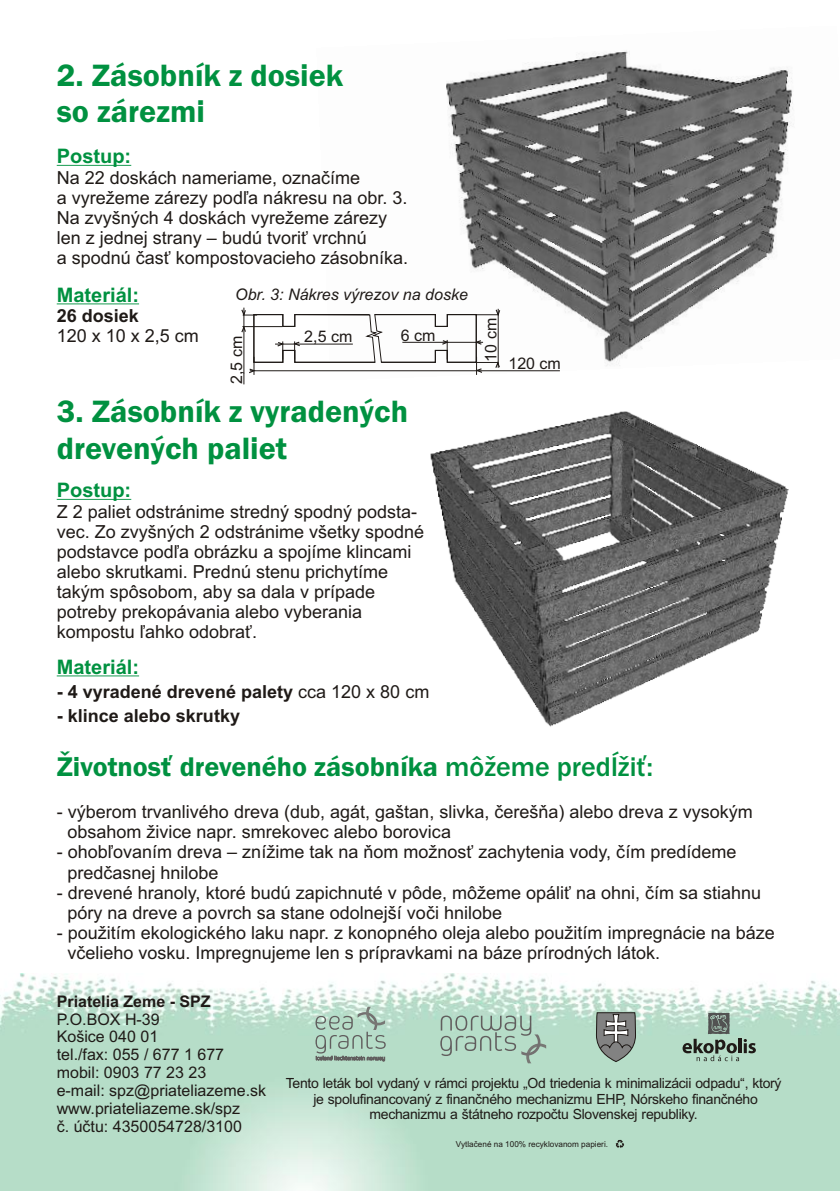
<style>
.page{position:relative;width:840px;height:1191px;background:#fff}
.page>*{position:absolute;margin:0;border:0;box-sizing:border-box;transform-origin:0 0}
.t1{font:600 32px/36.2px "Franklin Gothic";color:#009140}
.t2{font:600 28px "Franklin Gothic";color:#009140}
.t3{font:700 20px "Arial";color:#009140}
.t4{font:18px/20.2px "Arial";color:#1f1a17}
.t5{font:700 18px "Arial";color:#1f1a17}
.t6{font:16px/17.8px "Arial";color:#1f1a17}
.t7{font:italic 16px "Arial";color:#1f1a17}
.t8{font:700 16px "Arial";color:#1f1a17}
.t9{font:14px/15.6px "Arial";letter-spacing:-.02em;color:#1f1a17;text-align:center}
.t10{font:8.2px "Arial";color:#1f1a17}
.s1{font-weight:400}
.s2{font-weight:500}
</style>
<div class="page">
<img style="left:430px;top:411px;width:359px;height:316px">
<hr style="left:57px;top:499px;width:74px;height:1px;background:#009140">
<hr style="left:57px;top:675px;width:82px;height:1px;background:#009140">
<img style="left:0;top:973px;width:839px;height:218px">
<svg style="left:615px;top:1139px;width:8px;height:9px"></svg>
<svg style="left:315px;top:1006px;width:70px;height:55px;background:#a7c3b4"></svg>
<svg style="left:440px;top:1015px;width:106px;height:48px;background:#a8c8b7"></svg>
<svg style="left:595px;top:1012px;width:40px;height:50px;background:#868c87"></svg>
<svg style="left:682px;top:1012px;width:73px;height:49px;background:#96b1a2"></svg>
<img style="left:446px;top:50px;width:348px;height:322px">
<hr style="left:57px;top:165px;width:74px;height:1px;background:#009140">
<hr style="left:57px;top:303px;width:82px;height:1px;background:#009140">
<hr style="left:250px;top:370px;width:309px;height:1px;background:#1f1a17">
<hr style="left:243px;top:308px;width:1px;height:76px;background:#1f1a17">
<svg style="left:241px;top:308px;width:260px;height:67px"></svg>
<h1 class="t1" style="left:57px;top:60px;width:288px">2. Zásobník z dosiek so zárezmi</h1>
<p class="t3" style="left:57px;top:148px;width:76px">Postup:</p>
<p class="t4" style="left:57px;top:169px;width:352px">Na 22 doskách nameriame, označíme<br>a vyrežeme zárezy podľa nákresu na obr. 3.<br>Na zvyšných 4 doskách vyrežeme zárezy len z jednej strany – budú tvoriť vrchnú<br>a spodnú časť kompostovacieho zásobníka.</p>
<p class="t3" style="left:57px;top:287px;width:84px">Materiál:</p>
<p class="t5" style="left:57px;top:309px;width:84px">26 dosiek</p>
<p class="t4" style="left:57px;top:327px;width:144px">120 x 10 x 2,5 cm</p>
<p class="t7" style="left:235px;top:288px;width:234px">Obr. 3: Nákres výrezov na doske</p>
<p class="t6" style="left:229px;top:384px;width:50px;rotate:-90deg">2,5 cm</p>
<p class="t6" style="left:400px;top:328px;width:36px">6 cm</p>
<p class="t6" style="left:304px;top:329px;width:50px">2,5 cm</p>
<h1 class="t1" style="left:57px;top:396px;width:352px">3. Zásobník z vyradených drevených paliet</h1>
<p class="t3" style="left:57px;top:482px;width:76px">Postup:</p>
<p class="t4" style="left:57px;top:503px;width:369px">Z 2 paliet odstránime stredný spodný podsta&shy;vec. Zo zvyšných 2 odstránime všetky spodné podstavce podľa obrázku a spojíme klincami alebo skrutkami. Prednú stenu prichytíme takým spôsobom, aby sa dala v prípade potreby prekopávania alebo vyberania kompostu ľahko odobrať.</p>
<p class="t3" style="left:57px;top:659px;width:84px">Materiál:</p>
<p class="t5" style="left:57px;top:685px;width:374px">- 4 vyradené drevené palety <span class="s1">cca 120 x 80 cm</span></p>
<p class="t5" style="left:57px;top:709px;width:185px">- klince alebo skrutky</p>
<p class="t6" style="left:483px;top:361px;width:45px;rotate:-90deg">10 cm</p>
<p class="t6" style="left:508px;top:356px;width:54px">120 cm</p>
<h2 class="t2" style="left:57px;top:756px;width:597px">Životnosť dreveného zásobníka <span class="s2">môžeme predĺžiť:</span></h2>
<p class="t4" style="left:67px;top:803px;width:686px;text-indent:-11px">- výberom trvanlivého dreva (dub, agát, gaštan, slivka, čerešňa) alebo dreva z vysokým obsahom živice napr. smrekovec alebo borovica</p>
<p class="t4" style="left:67px;top:843px;width:670px;text-indent:-11px">- ohobľovaním dreva – znížime tak na ňom možnosť zachytenia vody, čím predídeme predčasnej hnilobe</p>
<p class="t4" style="left:67px;top:884px;width:695px;text-indent:-11px">- drevené hranoly, ktoré budú zapichnuté v pôde, môžeme opáliť na ohni, čím sa stiahnu póry na dreve a povrch sa stane odolnejší voči hnilobe</p>
<p class="t4" style="left:67px;top:924px;width:708px;text-indent:-11px">- použitím ekologického laku napr. z konopného oleja alebo použitím impregnácie na báze včelieho vosku. Impregnujeme len s prípravkami na báze prírodných látok.</p>
<p class="t8" style="left:57px;top:995px;width:155px">Priatelia Zeme - SPZ</p>
<p class="t6" style="left:57px;top:1011px;width:211px">P.O.BOX H-39<br>Košice 040 01<br>tel./fax: 055 / 677 1 677 mobil: 0903 77 23 23<br>e-mail: spz@priateliazeme.sk www.priateliazeme.sk/spz<br>č. účtu: 4350054728/3100</p>
<p class="t9" style="left:286px;top:1076px;width:497px">Tento leták bol vydaný v rámci projektu „Od triedenia k minimalizácii odpadu“, ktorý je spolufinancovaný z finančného mechanizmu EHP, Nórskeho finančného mechanizmu a štátneho rozpočtu Slovenskej republiky.</p>
<p class="t10" style="left:455px;top:1140px;width:154px">Vytlačené na 100% recyklovanom papieri.</p>
</div>
